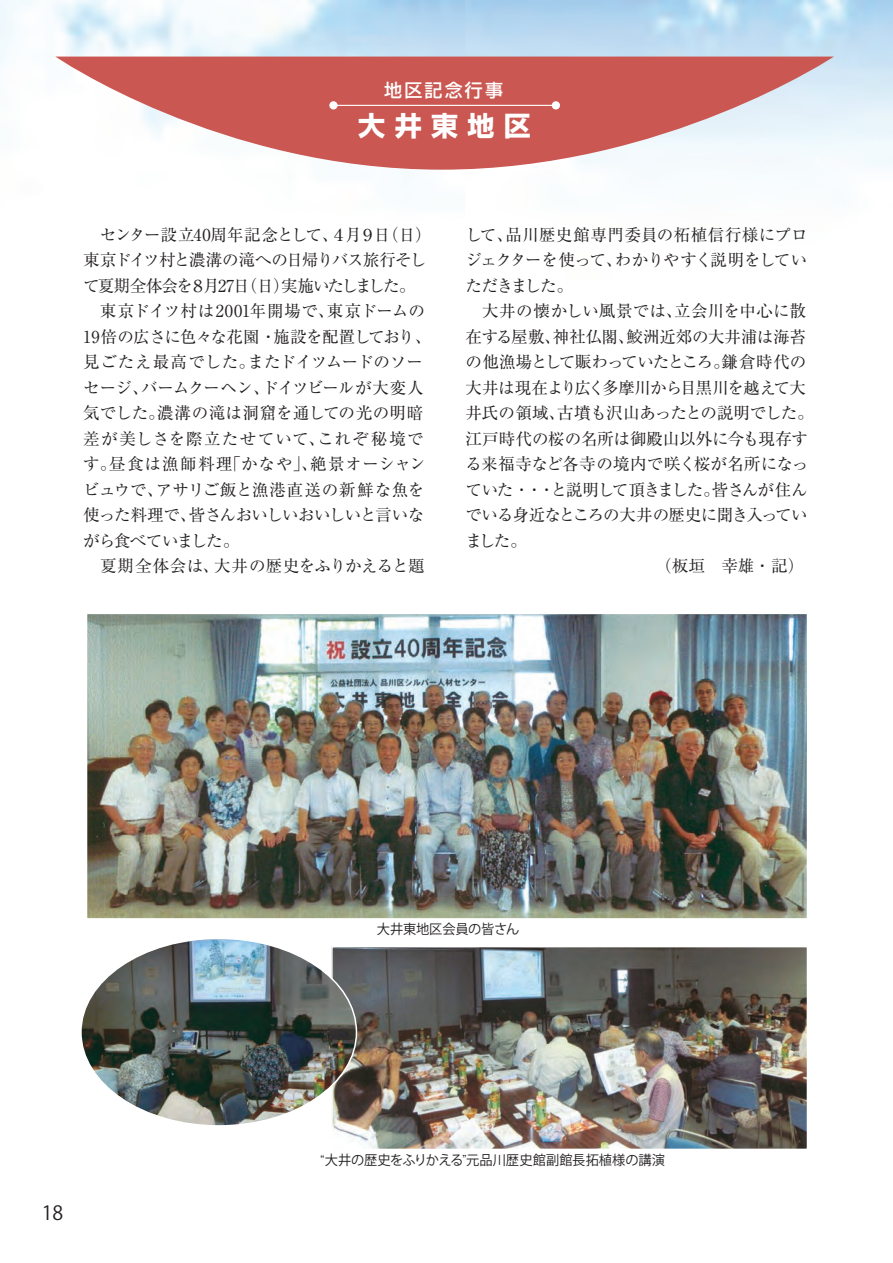
<style>
.page{position:relative;width:893px;height:1263px;background:#fff}
.page>*{position:absolute;margin:0;border:0;box-sizing:border-box;transform-origin:0 0}
.t1{font:700 27px "Shin Go Pro";letter-spacing:.345em;color:#fff}
.t2{font:19.5px "Koz Go Pro";color:#231f20}
.t3{font:500 18px "Shin Go Pro";letter-spacing:.12em;color:#fff}
.t4{font:16.5px/25.5px "Ryumin Pro";letter-spacing:-.02em;color:#231f20}
.t5{font:16.5px "Ryumin Pro";letter-spacing:.015em;color:#231f20}
.t6{font:16.5px "Ryumin Pro";letter-spacing:-.055em;color:#231f20}
.t7{font:16.5px "Ryumin Pro";letter-spacing:-.095em;color:#231f20}
.t8{font:16.5px "Ryumin Pro";letter-spacing:-.06em;color:#231f20}
.t9{font:16.5px "Ryumin Pro";letter-spacing:-.05em;color:#231f20}
.t10{font:16.5px "Ryumin Pro";letter-spacing:.06em;color:#231f20}
.t11{font:16.5px "Ryumin Pro";letter-spacing:-.04em;color:#231f20}
.t12{font:16.5px "Ryumin Pro";letter-spacing:.005em;color:#231f20}
.t13{font:16.5px "Ryumin Pro";letter-spacing:.02em;color:#231f20}
.t14{font:16.5px "Ryumin Pro";letter-spacing:.075em;color:#231f20}
.t15{font:16.5px "Ryumin Pro";letter-spacing:-.065em;color:#231f20}
.t16{font:13.5px "Koz Go Pro";letter-spacing:-.005em;color:#231f20}
.s1{font-family:"Koz Min Pro"}
</style>
<div class="page">
<svg style="left:55px;top:57px;width:779px;height:113px;fill:#ca5751"></svg>
<hr style="left:334px;top:105px;width:222px;height:1px;background:#fff">
<div style="left:329px;top:101px;width:9px;height:8px;background:#fff;border-radius:50%"></div>
<div style="left:552px;top:101px;width:8px;height:8px;background:#fff;border-radius:50%"></div>
<img style="left:89px;top:616px;width:716px;height:301px">
<div style="left:86px;top:613px;width:722px;height:307px;border:2px solid #fff"></div>
<img style="left:334px;top:949px;width:471px;height:198px">
<div style="left:331px;top:946px;width:477px;height:204px;border:2px solid #fff"></div>
<img style="left:83px;top:940px;width:273px;height:186px">
<p class="t3" style="left:384px;top:76px;width:120px">地区記念行事</p>
<h1 class="t1" style="left:358px;top:104px;width:174px">大井東地区</h1>
<p class="t6" style="left:83px;top:222px;width:350px">　センター設立40周年記念として、４月９日（日）</p>
<p class="t8" style="left:83px;top:247px;width:345px">東京ドイツ村と濃溝の滝への日帰りバス旅行そし</p>
<p class="t7" style="left:83px;top:273px;width:334px">て夏期全体会を８月27日（日）実施いたしました。</p>
<p class="t5" style="left:100px;top:298px;width:327px">東京ドイツ村は2001年開場で、東京ドームの</p>
<p class="t4" style="left:83px;top:323px;width:350px">19倍の広さに色々な花園・施設を配置しており、</p>
<p class="t12" style="left:83px;top:349px;width:341px">見ごたえ最高でした。またドイツムードのソー</p>
<p class="t9" style="left:83px;top:375px;width:342px">セージ、バームクーヘン、ドイツビールが大変人</p>
<p class="t13" style="left:83px;top:400px;width:342px">気でした。濃溝の滝は洞窟を通しての光の明暗</p>
<p class="t14" style="left:83px;top:425px;width:342px">差が美しさを際立たせていて、これぞ秘境で</p>
<p class="t10" style="left:83px;top:451px;width:344px">す。昼食は漁師料理「かなや」、絶景オーシャン</p>
<p class="t5" style="left:83px;top:476px;width:343px">ビュウで、アサリご飯と漁港直送の新鮮な魚を</p>
<p class="t11" style="left:83px;top:502px;width:342px">使った料理で、皆さんおいしいおいしいと言いな</p>
<p class="t15" style="left:83px;top:527px;width:158px">がら食べていました。</p>
<p class="t5" style="left:83px;top:553px;width:343px">　夏期全体会は、大井の歴史をふりかえると題</p>
<p class="t4" style="left:465px;top:221px;width:350px">して、品川歴史館専門委員の柘植信行様にプロジェクターを使って、わかりやすく説明をしていただきました。<br>　大井の懐かしい風景では、立会川を中心に散在する屋敷、神社仏閣、鮫洲近郊の大井浦は海苔の他漁場として賑わっていたところ。鎌倉時代の大井は現在より広く多摩川から目黒川を越えて大井氏の領域、古墳も沢山あったとの説明でした。江戸時代の桜の名所は御殿山以外に今も現存する来福寺など各寺の境内で咲く桜が名所になっていた・・・と説明して頂きました。皆さんが住んでいる身近なところの大井の歴史に聞き入っていました。</p>
<p class="t2" style="left:42px;top:1200px;width:23px">18</p>
<p class="t16" style="left:377px;top:920px;width:144px">大井東地区会員の皆さん</p>
<p class="t16" style="left:320px;top:1151px;width:346px"><span class="s1">“</span>大井の歴史をふりかえる<span class="s1">”</span>元品川歴史館副館長拓植様の講演</p>
</div>
